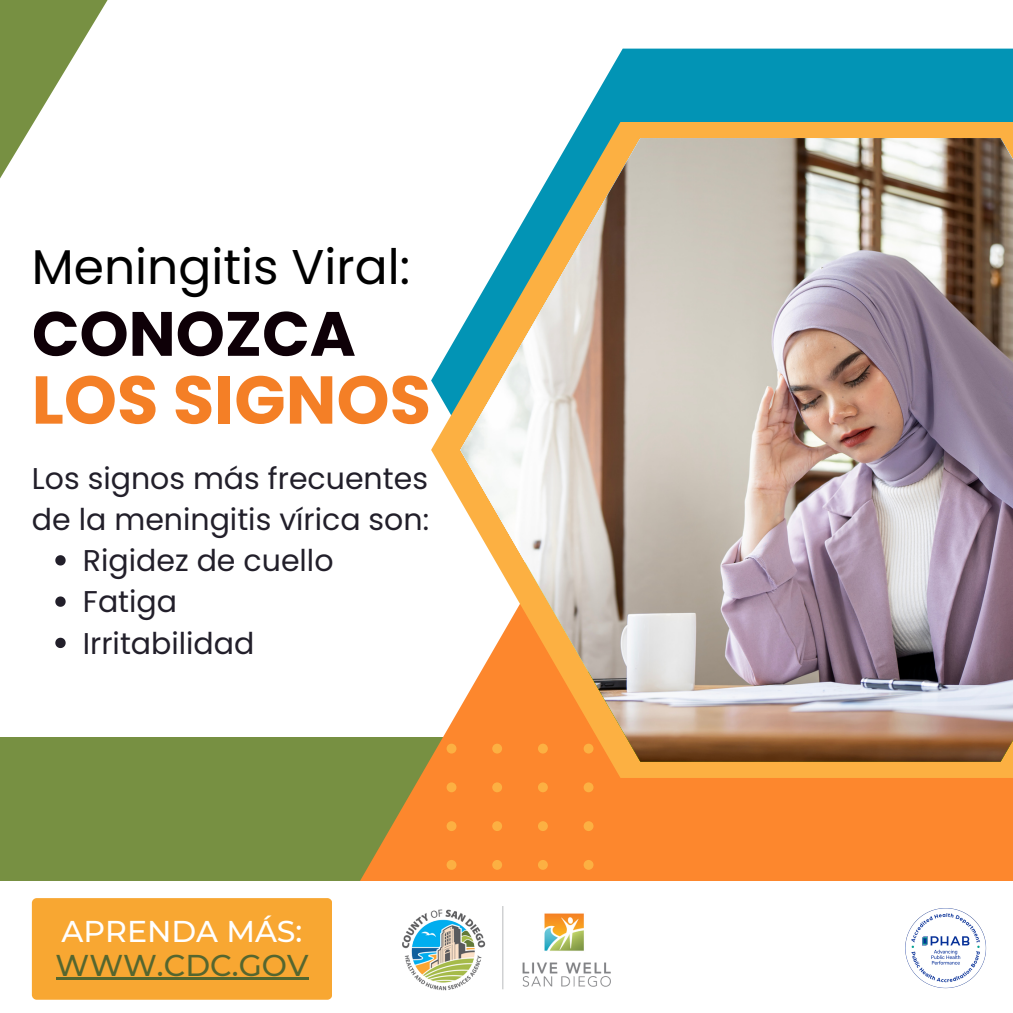
<style>
.page{position:relative;width:1013px;height:1013px;background:#fff}
.page>*{position:absolute;margin:0;border:0;box-sizing:border-box;transform-origin:0 0}
.t1{font:700 67.5px "Poppins";color:#f47f26}
.t2{font:700 62.5px "Poppins";color:#0e0007}
.t3{font:48.75px "Poppins";color:#000}
.t4{font:30px/41.2px "Poppins";color:#221f2a}
.t5{font:500 30px/33.8px "Montserrat";color:#fff}
.s1{color:#55662f}
</style>
<div class="page">
<div style="left:0;top:737px;width:1012px;height:161px;background:#779042"></div>
<div style="left:580px;top:49px;width:432px;height:73px;background:#0294b5"></div>
<svg style="left:360px;top:758px;width:652px;height:123px;background:#f2872e"></svg>
<svg style="left:431px;top:122px;width:581px;height:656px"></svg>
<img style="left:460px;top:138px;width:552px;height:623px">
<svg style="left:0;top:0;width:108px;height:179px"></svg>
<svg style="left:446px;top:743px;width:147px;height:126px;background:#fc892e"></svg>
<div style="left:0;top:881px;width:1012px;height:131px;background:#fff"></div>
<svg style="left:55px;top:555px;width:11px;height:10px"></svg>
<svg style="left:55px;top:596px;width:11px;height:10px"></svg>
<svg style="left:55px;top:637px;width:11px;height:11px"></svg>
<div style="left:32px;top:898px;width:300px;height:101px;background:#f8a732;border-radius:5px"></div>
<hr style="left:56px;top:977px;width:252px;height:3px;background:#55662f">
<img style="left:905px;top:908px;width:82px;height:81px">
<img style="left:403px;top:906px;width:207px;height:85px">
<p class="t3" style="left:32px;top:233px;width:380px">Meningitis Viral:</p>
<p class="t2" style="left:32px;top:290px;width:325px">CONOZCA</p>
<h2 class="t1" style="left:32px;top:353px;width:401px">LOS SIGNOS</h2>
<h1 class="t4" style="left:32px;top:457px;width:399px">Los signos más frecuentes de la meningitis vírica son:</h1>
<h1 class="t4" style="left:83px;top:540px;width:252px">Rigidez de cuello</h1>
<p class="t4" style="left:83px;top:581px;width:96px">Fatiga</p>
<p class="t4" style="left:83px;top:622px;width:173px">Irritabilidad</p>
<p class="t5" style="left:56px;top:914px;width:254px">APRENDA MÁS:<br><span class="s1">WWW.CDC.GOV</span></p>
</div>
